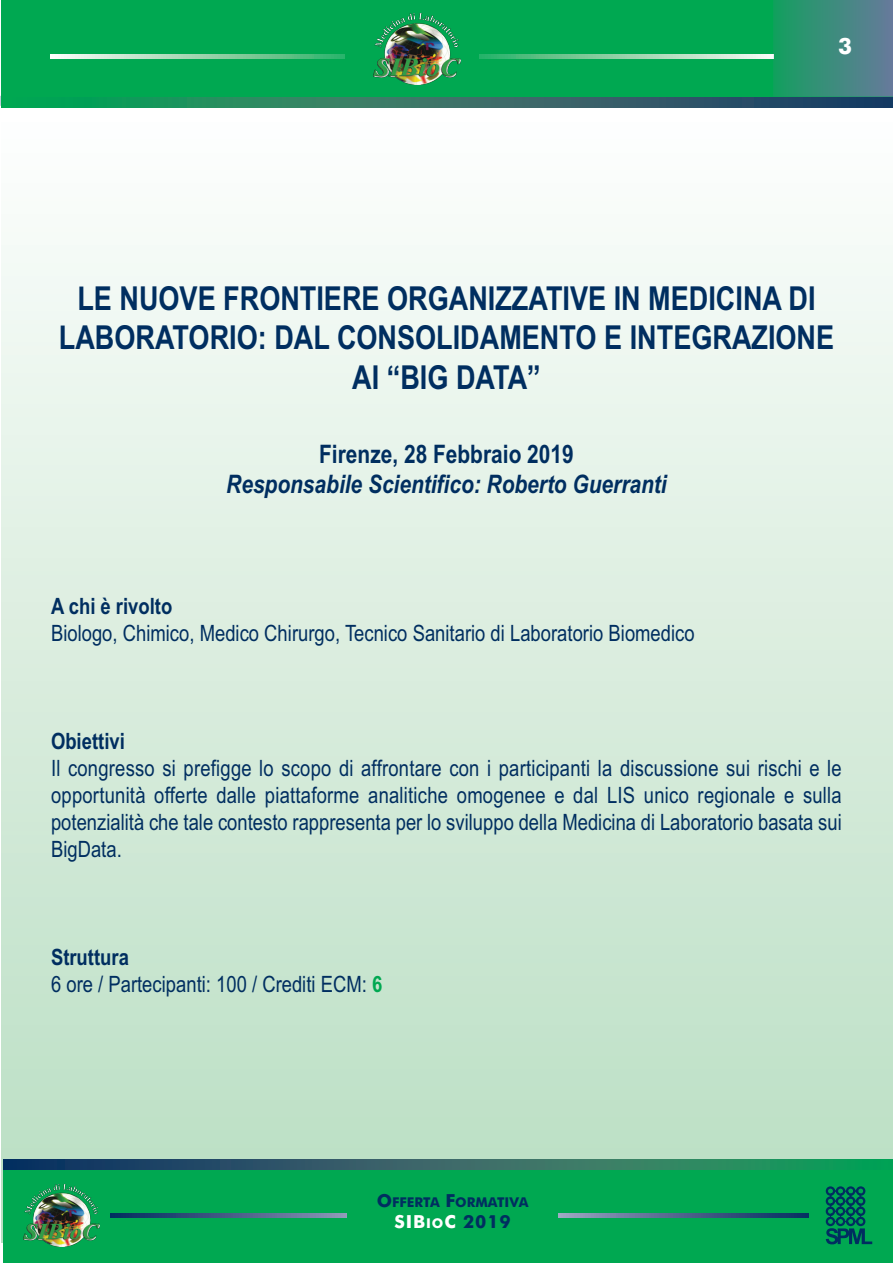
<style>
.page{position:relative;width:893px;height:1263px;background:#fff}
.page>*{position:absolute;margin:0;border:0;box-sizing:border-box;transform-origin:0 0}
.t1{font:700 33px/39.6px "Arial Narrow";color:#002e60;text-align:center}
.t2{font:italic 700 25.5px "Arial Narrow";color:#002e60}
.t3{font:700 25.5px "Arial Narrow";color:#002e60}
.t4{font:22.5px/27px "Arial Narrow";color:#002e60;text-align:justify}
.t5{font:700 22.5px "Arial Narrow";color:#002e60}
.t6{font:700 22.5px "Futura BT";color:#fff}
.t7{font:700 18px "Futura BT";letter-spacing:.05em;color:#fff}
.t8{font:700 13.5px "Futura BT";color:#002e60}
.s1{font-weight:700;color:#00a851}
.s2{font-size:18px}
.s3{font-size:13.5px}
.s4{color:#002e60}
</style>
<div class="page">
<div style="left:2px;top:123px;width:891px;height:1120px;background:linear-gradient(to bottom,#fcfefd,#b7ddc0)"></div>
<div style="left:1px;top:0;width:892px;height:106px;background:#00a851"></div>
<svg style="left:2px;top:97px;width:891px;height:10px"></svg>
<svg style="left:51px;top:54px;width:722px;height:4px"></svg>
<div style="left:345px;top:13px;width:134px;height:81px;background:#00a851"></div>
<img style="left:373px;top:14px;width:87px;height:71px">
<div style="left:773px;top:0;width:120px;height:97px;background:linear-gradient(to right,#139f5f,#667a9b)"></div>
<div style="left:3px;top:1168px;width:890px;height:95px;background:#00a851"></div>
<svg style="left:3px;top:1159px;width:890px;height:10px"></svg>
<svg style="left:111px;top:1213px;width:698px;height:4px"></svg>
<img style="left:23px;top:1184px;width:76px;height:62px">
<div style="left:348px;top:1193px;width:210px;height:45px;background:#00a851"></div>
<svg style="left:826px;top:1186px;width:46px;height:58px"></svg>
<p class="t6" style="left:838px;top:33px;width:16px">3</p>
<p class="t1" style="left:59px;top:282px;width:777px">LE NUOVE FRONTIERE ORGANIZZATIVE IN MEDICINA DI<br>LABORATORIO: DAL CONSOLIDAMENTO E INTEGRAZIONE<br>AI “BIG DATA”</p>
<p class="t3" style="left:319px;top:444px;width:256px">Firenze, 28 Febbraio 2019</p>
<p class="t2" style="left:226px;top:475px;width:442px">Responsabile Scientifico: Roberto Guerranti</p>
<p class="t5" style="left:51px;top:597px;width:123px">A chi è rivolto</p>
<p class="t4" style="left:51px;top:621px;width:645px">Biologo, Chimico, Medico Chirurgo, Tecnico Sanitario di Laboratorio Biomedico</p>
<p class="t5" style="left:51px;top:732px;width:75px">Obiettivi</p>
<p class="t4" style="left:51px;top:756px;width:792px">Il congresso si prefigge lo scopo di affrontare con i participanti la discussione sui rischi e le opportunità offerte dalle piattaforme analitiche omogenee e dal LIS unico regionale e sulla potenzialità che tale contesto rappresenta per lo sviluppo della Medicina di Laboratorio basata sui BigData.</p>
<p class="t5" style="left:51px;top:948px;width:79px">Struttura</p>
<p class="t4" style="left:51px;top:972px;width:333px">6 ore / Partecipanti: 100 / Crediti ECM: <span class="s1">6</span></p>
<p class="t8" style="left:377px;top:1194px;width:153px"><span class="s2">O</span>FFERTA <span class="s2">F</span>ORMATIVA</p>
<p class="t7" style="left:394px;top:1211px;width:118px">SIB<span class="s3">IO</span>C <span class="s4">2019</span></p>
</div>
